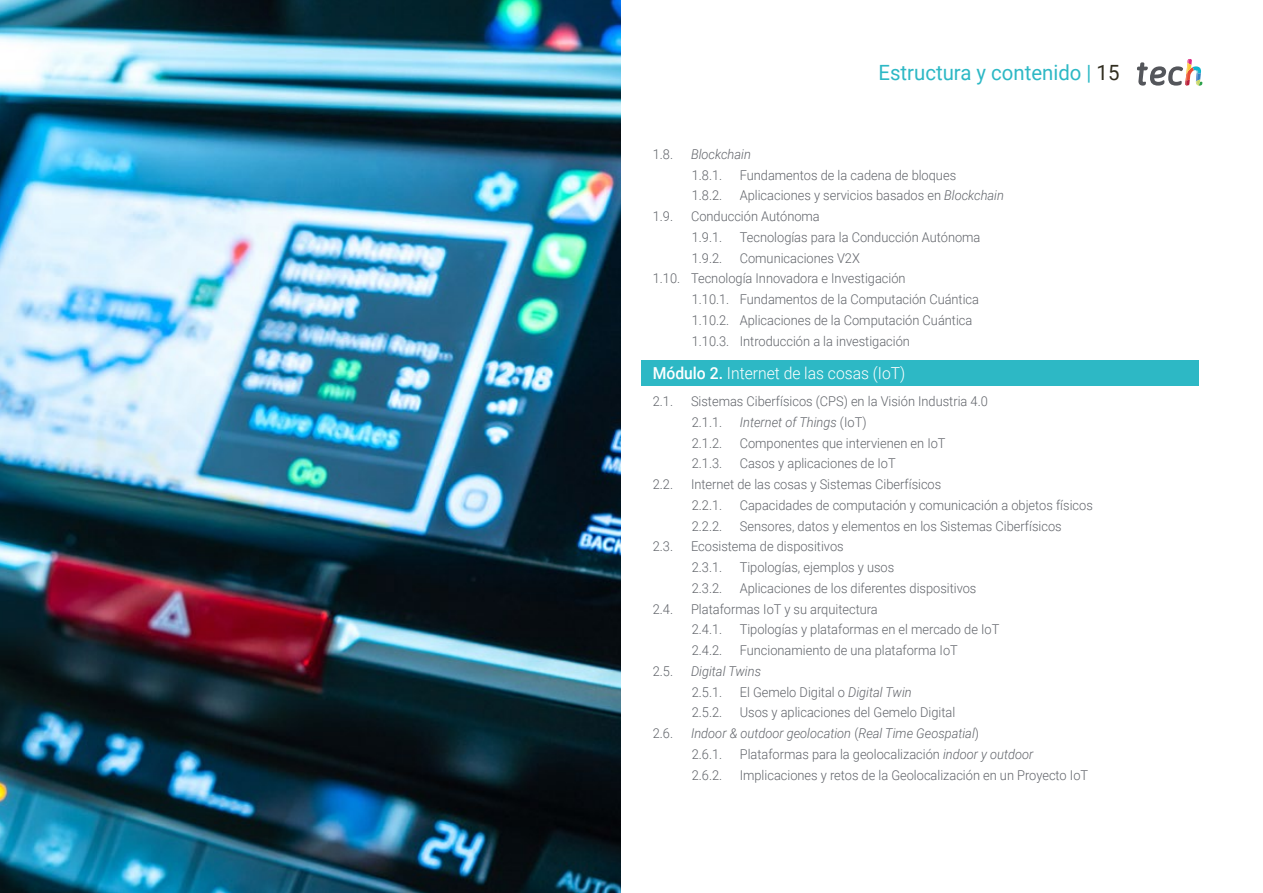
<style>
.page{position:relative;width:1263px;height:893px;background:#fff}
.page>*{position:absolute;margin:0;border:0;box-sizing:border-box;transform-origin:0 0}
.t1{font:21px "Roboto";color:#2db8c5}
.t2{font:300 16.5px "Roboto";color:#fff;scale:.95 1}
.t3{font:300 13.5px/20.7px "Roboto";color:#61646a;scale:.95 1}
.t4{font:italic 300 13.5px/20.7px "Roboto";color:#61646a;scale:.95 1}
.s1{color:#312e20}
.s2{font-style:italic}
.s3{font-weight:500}
.s4{font-style:normal}
</style>
<div class="page">
<svg style="left:1137px;top:59px;width:65px;height:27px"></svg>
<div style="left:642px;top:360px;width:557px;height:25px;background:#2db8c5"></div>
<img style="left:0;top:0;width:621px;height:893px">
<h1 class="t1" style="left:878px;top:57px;width:242px">Estructura y contenido | <span class="s1">15</span></h1>
<p class="t3" style="left:653px;top:143px;width:23px">1.8.</p>
<p class="t4" style="left:691px;top:143px;width:65px">Blockchain</p>
<p class="t3" style="left:692px;top:164px;width:34px">1.8.1.</p>
<p class="t3" style="left:740px;top:164px;width:229px">Fundamentos de la cadena de bloques</p>
<p class="t3" style="left:692px;top:185px;width:34px">1.8.2.</p>
<p class="t3" style="left:740px;top:185px;width:280px">Aplicaciones y servicios basados en <span class="s2">Blockchain</span></p>
<p class="t3" style="left:653px;top:206px;width:23px">1.9.</p>
<p class="t3" style="left:691px;top:206px;width:137px">Conducción Autónoma<br>1.9.1.</p>
<p class="t3" style="left:740px;top:226px;width:255px">Tecnologías para la Conducción Autónoma</p>
<p class="t3" style="left:692px;top:247px;width:34px">1.9.2.</p>
<p class="t3" style="left:740px;top:247px;width:128px">Comunicaciones V2X</p>
<p class="t3" style="left:653px;top:268px;width:268px">1.10. Tecnología Innovadora e Investigación</p>
<p class="t3" style="left:692px;top:289px;width:304px">1.10.1. Fundamentos de la Computación Cuántica</p>
<p class="t3" style="left:692px;top:309px;width:297px">1.10.2. Aplicaciones de la Computación Cuántica</p>
<p class="t3" style="left:692px;top:330px;width:231px">1.10.3. Introducción a la investigación</p>
<p class="t2" style="left:653px;top:361px;width:267px"><span class="s3">Módulo 2.</span> Internet de las cosas (IoT)</p>
<p class="t3" style="left:653px;top:390px;width:23px">2.1.</p>
<p class="t3" style="left:691px;top:390px;width:314px">Sistemas Ciberfísicos (CPS) en la Visión Industria 4.0<br>2.1.1.</p>
<p class="t4" style="left:740px;top:411px;width:135px">Internet of Things <span class="s4">(IoT)</span></p>
<p class="t3" style="left:692px;top:432px;width:34px">2.1.2.</p>
<p class="t3" style="left:740px;top:432px;width:218px">Componentes que intervienen en IoT</p>
<p class="t3" style="left:692px;top:453px;width:34px">2.1.3.</p>
<p class="t3" style="left:740px;top:453px;width:166px">Casos y aplicaciones de IoT</p>
<p class="t3" style="left:653px;top:473px;width:23px">2.2.</p>
<p class="t3" style="left:691px;top:473px;width:265px">Internet de las cosas y Sistemas Ciberfísicos<br>2.2.1.</p>
<p class="t3" style="left:740px;top:494px;width:373px">Capacidades de computación y comunicación a objetos físicos</p>
<p class="t3" style="left:692px;top:515px;width:34px">2.2.2.</p>
<p class="t3" style="left:740px;top:515px;width:340px">Sensores, datos y elementos en los Sistemas Ciberfísicos</p>
<p class="t3" style="left:653px;top:536px;width:23px">2.3.</p>
<p class="t3" style="left:691px;top:536px;width:162px">Ecosistema de dispositivos<br>2.3.1.</p>
<p class="t3" style="left:740px;top:556px;width:164px">Tipologías, ejemplos y usos</p>
<p class="t3" style="left:692px;top:577px;width:34px">2.3.2.</p>
<p class="t3" style="left:740px;top:577px;width:251px">Aplicaciones de los diferentes dispositivos</p>
<p class="t3" style="left:653px;top:598px;width:23px">2.4.</p>
<p class="t3" style="left:691px;top:598px;width:198px">Plataformas IoT y su arquitectura<br>2.4.1.</p>
<p class="t3" style="left:740px;top:619px;width:275px">Tipologías y plataformas en el mercado de IoT</p>
<p class="t3" style="left:692px;top:639px;width:34px">2.4.2.</p>
<p class="t3" style="left:740px;top:639px;width:231px">Funcionamiento de una plataforma IoT</p>
<p class="t3" style="left:653px;top:660px;width:23px">2.5.</p>
<p class="t4" style="left:691px;top:660px;width:75px">Digital Twins</p>
<p class="t3" style="left:692px;top:681px;width:34px">2.5.1.</p>
<p class="t3" style="left:740px;top:681px;width:183px">El Gemelo Digital o <span class="s2">Digital Twin</span></p>
<p class="t3" style="left:692px;top:702px;width:34px">2.5.2.</p>
<p class="t3" style="left:740px;top:702px;width:228px">Usos y aplicaciones del Gemelo Digital</p>
<p class="t3" style="left:653px;top:722px;width:23px">2.6.</p>
<p class="t4" style="left:691px;top:722px;width:305px">Indoor &amp; outdoor geolocation <span class="s4">(</span>Real Time Geospatial<span class="s4">)<br>2.6.1.</span></p>
<p class="t3" style="left:740px;top:743px;width:311px">Plataformas para la geolocalización <span class="s2">indoor y outdoor</span></p>
<p class="t3" style="left:692px;top:764px;width:34px">2.6.2.</p>
<p class="t3" style="left:740px;top:764px;width:368px">Implicaciones y retos de la Geolocalización en un Proyecto IoT</p>
</div>
